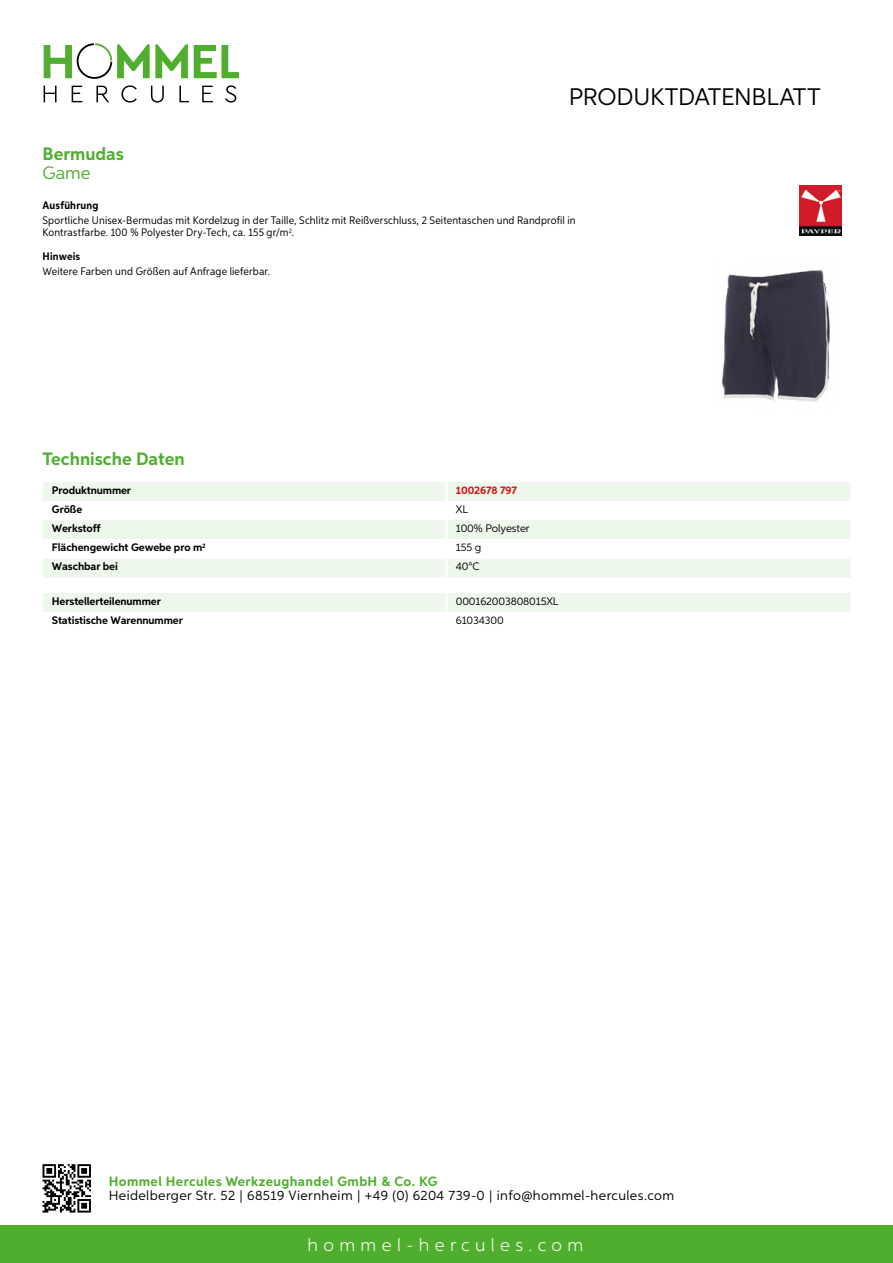
<style>
.page{position:relative;width:893px;height:1263px;background:#fff}
.page>*{position:absolute;margin:0;border:0;box-sizing:border-box;transform-origin:0 0}
.t1{font:24px "Aspira";letter-spacing:-.01em;color:#000}
.t2{font:700 18px "Aspira";color:#50ae2f}
.t3{font:300 18px "Aspira";letter-spacing:.3em;color:#fff}
.t4{font:18px "Aspira";color:#50ae2f}
.t5{font:13.5px "Aspira";letter-spacing:.03em;color:#000}
.t6{font:700 13.5px "Aspira";letter-spacing:.03em;color:#50ae2f}
.t7{font:10.95px/12px "Aspira Nar";letter-spacing:.015em;color:#000}
.t8{font:700 10.95px "Aspira";letter-spacing:-.01em;color:#000}
.t9{font:10.95px "Aspira";letter-spacing:-.01em;color:#000}
.t10{font:700 10.95px "Aspira Nar";letter-spacing:.02em;color:#000}
.t11{font:700 10.95px "Aspira";letter-spacing:-.01em;color:#cd1013}
</style>
<div class="page">
<div style="left:0;top:1226px;width:893px;height:37px;background:#50ae2f"></div>
<svg style="left:43px;top:1164px;width:48px;height:48px"></svg>
<svg style="left:194px;top:45px;width:45px;height:33px"></svg>
<svg style="left:44px;top:43px;width:144px;height:36px"></svg>
<svg style="left:44px;top:86px;width:13px;height:16px"></svg>
<svg style="left:72px;top:86px;width:10px;height:16px"></svg>
<svg style="left:96px;top:86px;width:13px;height:16px"></svg>
<svg style="left:121px;top:85px;width:16px;height:18px"></svg>
<svg style="left:151px;top:86px;width:13px;height:17px"></svg>
<svg style="left:179px;top:86px;width:10px;height:16px"></svg>
<svg style="left:202px;top:86px;width:11px;height:16px"></svg>
<svg style="left:225px;top:85px;width:11px;height:18px"></svg>
<div style="left:43px;top:482px;width:807px;height:95px;background:#eef7eb"></div>
<svg style="left:43px;top:501px;width:807px;height:57px"></svg>
<hr style="left:445px;top:482px;width:3px;height:19px;background:#fff">
<hr style="left:445px;top:501px;width:3px;height:19px;background:#fff">
<hr style="left:445px;top:520px;width:3px;height:19px;background:#fff">
<hr style="left:445px;top:539px;width:3px;height:19px;background:#fff">
<hr style="left:445px;top:558px;width:3px;height:19px;background:#fff">
<div style="left:43px;top:593px;width:807px;height:19px;background:#eef7eb"></div>
<img style="left:721px;top:269px;width:109px;height:133px">
<img style="left:800px;top:185px;width:42px;height:50px">
<h1 class="t1" style="left:569px;top:82px;width:253px">Produktdatenblatt</h1>
<h2 class="t2" style="left:43px;top:142px;width:83px">Bermudas</h2>
<h2 class="t4" style="left:43px;top:162px;width:50px">Game</h2>
<p class="t10" style="left:43px;top:199px;width:58px">Ausführung</p>
<p class="t7" style="left:43px;top:214px;width:535px">Sportliche Unisex-Bermudas mit Kordelzug in der Taille, Schlitz mit Reißverschluss, 2 Seitentaschen und Randprofil in<br>Kontrastfarbe. 100 % Polyester Dry-Tech, ca. 155 gr/m<sup>2</sup>.</p>
<p class="t10" style="left:43px;top:249px;width:39px">Hinweis</p>
<p class="t7" style="left:43px;top:265px;width:229px">Weitere Farben und Größen auf Anfrage lieferbar.</p>
<h2 class="t2" style="left:43px;top:448px;width:144px">Technische Daten</h2>
<p class="t8" style="left:52px;top:483px;width:81px">Produktnummer</p>
<p class="t11" style="left:456px;top:483px;width:63px">1002678 797</p>
<p class="t8" style="left:52px;top:502px;width:32px">Größe</p>
<p class="t9" style="left:456px;top:502px;width:13px">XL</p>
<p class="t8" style="left:52px;top:521px;width:50px">Werkstoff</p>
<p class="t9" style="left:456px;top:522px;width:75px">100% Polyester</p>
<p class="t8" style="left:52px;top:541px;width:155px">Flächengewicht Gewebe pro m<sup>2</sup></p>
<p class="t9" style="left:456px;top:541px;width:27px">155 g</p>
<p class="t8" style="left:52px;top:560px;width:68px">Waschbar bei</p>
<p class="t9" style="left:456px;top:560px;width:25px">40°C</p>
<p class="t8" style="left:52px;top:594px;width:111px">Herstellerteilenummer</p>
<p class="t9" style="left:456px;top:594px;width:103px">000162003808015XL</p>
<p class="t8" style="left:52px;top:613px;width:132px">Statistische Warennummer</p>
<p class="t9" style="left:456px;top:613px;width:49px">61034300</p>
<p class="t6" style="left:109px;top:1172px;width:330px">Hommel Hercules Werkzeughandel GmbH &amp; Co. KG</p>
<p class="t5" style="left:109px;top:1187px;width:567px">Heidelberger Str. 52 | 68519 Viernheim | +49 (0) 6204 739-0 | info@hommel-hercules.com</p>
<h2 class="t3" style="left:307px;top:1234px;width:277px">hommel-hercules.com</h2>
</div>
